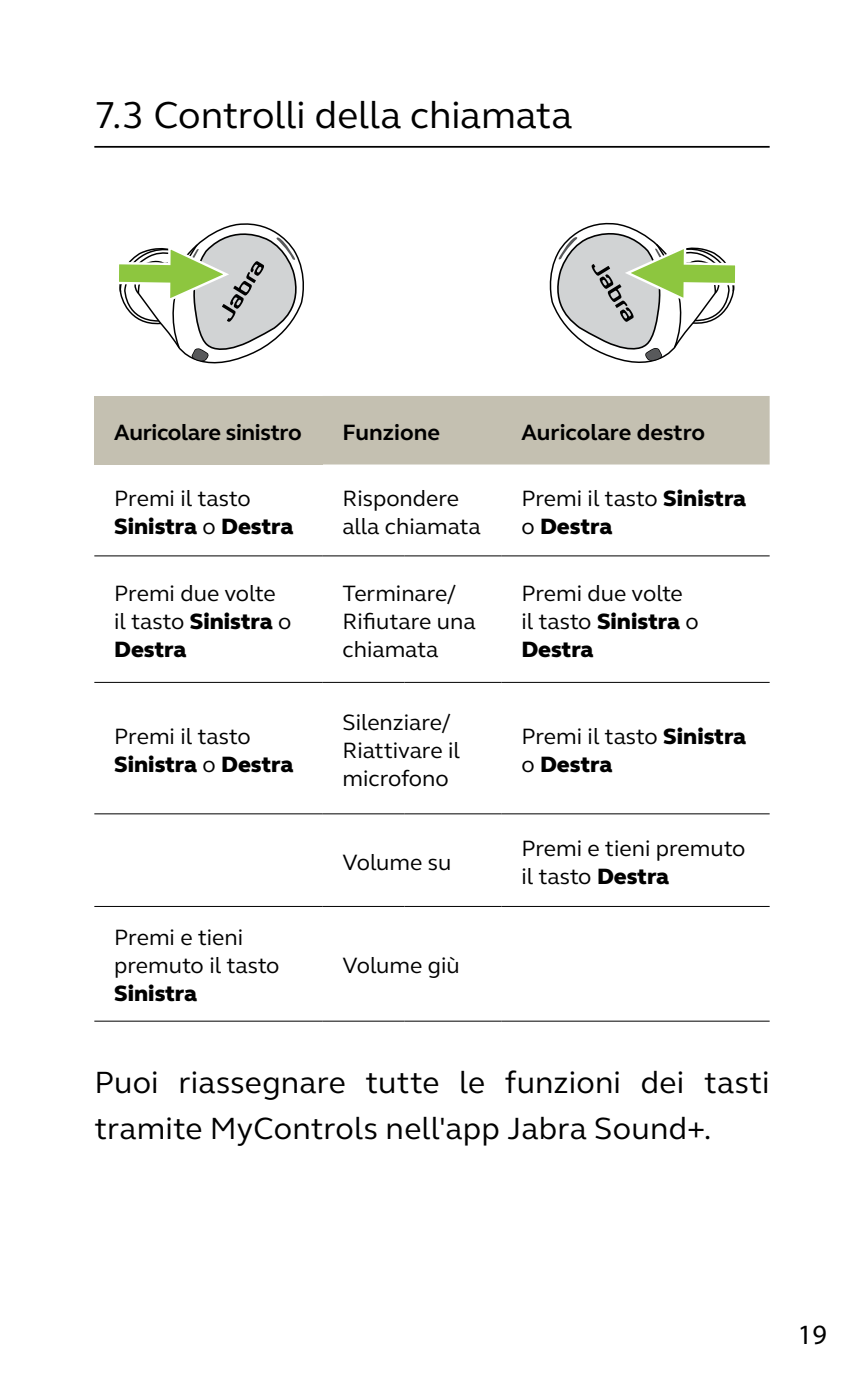
<style>
.page{position:relative;width:864px;height:1389px;background:#fff}
.page>*{position:absolute;margin:0;border:0;box-sizing:border-box;transform-origin:0 0}
.t1{font:38.5px "GN Elliot";letter-spacing:-.005em;color:#000}
.t2{font:31.5px/45.5px "GN Elliot";letter-spacing:.005em;color:#000}
.t3{font:28px "Myriad Pro";color:#000}
.t4{font:22.75px/28px "GN Elliot";color:#000}
.t5{font:800 22.75px/28px "GN Elliot";color:#000}
.t6{font:700 22.75px "GN Elliot";letter-spacing:-.01em;color:#000}
.s1{font-weight:400}
.s2{font-weight:800}
</style>
<div class="page">
<hr style="left:94px;top:146px;width:675px;height:2px;background:#000">
<div style="left:94px;top:396px;width:228px;height:69px;background:#c4c0b1"></div>
<div style="left:322px;top:396px;width:447px;height:69px;background:#c4c0b1"></div>
<hr style="left:94px;top:555px;width:228px;height:1px;background:#000">
<hr style="left:322px;top:555px;width:82px;height:1px;background:#000">
<hr style="left:404px;top:555px;width:97px;height:1px;background:#000">
<hr style="left:501px;top:555px;width:268px;height:1px;background:#000">
<hr style="left:94px;top:682px;width:228px;height:1px;background:#000">
<hr style="left:322px;top:682px;width:82px;height:1px;background:#000">
<hr style="left:404px;top:682px;width:97px;height:1px;background:#000">
<hr style="left:501px;top:682px;width:268px;height:1px;background:#000">
<hr style="left:94px;top:813px;width:228px;height:1px;background:#000">
<hr style="left:322px;top:813px;width:82px;height:1px;background:#000">
<hr style="left:404px;top:813px;width:97px;height:1px;background:#000">
<hr style="left:501px;top:813px;width:268px;height:1px;background:#000">
<hr style="left:94px;top:906px;width:228px;height:1px;background:#000">
<hr style="left:322px;top:906px;width:82px;height:1px;background:#000">
<hr style="left:404px;top:906px;width:97px;height:1px;background:#000">
<hr style="left:501px;top:906px;width:268px;height:1px;background:#000">
<hr style="left:94px;top:1021px;width:228px;height:1px;background:#000">
<hr style="left:322px;top:1021px;width:82px;height:1px;background:#000">
<hr style="left:404px;top:1021px;width:97px;height:1px;background:#000">
<hr style="left:501px;top:1021px;width:268px;height:1px;background:#000">
<svg style="left:119px;top:223px;width:185px;height:141px"></svg>
<svg style="left:549px;top:222px;width:187px;height:141px"></svg>
<h1 class="t1" style="left:94px;top:89px;width:479px">7.3 Controlli della chiamata</h1>
<p class="t6" style="left:114px;top:417px;width:189px">Auricolare sinistro</p>
<p class="t6" style="left:342px;top:417px;width:99px">Funzione</p>
<p class="t6" style="left:521px;top:417px;width:185px">Auricolare destro</p>
<p class="t5" style="left:114px;top:484px;width:180px"><span class="s1">Premi il tasto<br></span>Sinistra <span class="s1">o</span> Destra</p>
<p class="t4" style="left:342px;top:483px;width:139px">Rispondere alla chiamata</p>
<p class="t5" style="left:521px;top:484px;width:226px"><span class="s1">Premi il tasto</span> Sinistra <span class="s1">o</span> Destra</p>
<p class="t4" style="left:114px;top:578px;width:179px">Premi due volte il tasto <span class="s2">Sinistra</span> o<br><span class="s2">Destra</span></p>
<p class="t4" style="left:342px;top:578px;width:134px">Terminare/<br>Rifiutare una chiamata</p>
<p class="t4" style="left:521px;top:578px;width:179px">Premi due volte il tasto <span class="s2">Sinistra</span> o<br><span class="s2">Destra</span></p>
<p class="t5" style="left:114px;top:722px;width:180px"><span class="s1">Premi il tasto<br></span>Sinistra <span class="s1">o</span> Destra</p>
<p class="t4" style="left:114px;top:923px;width:167px">Premi e tieni premuto il tasto</p>
<p class="t5" style="left:114px;top:980px;width:84px">Sinistra</p>
<p class="t4" style="left:342px;top:707px;width:119px">Silenziare/<br>Riattivare il microfono</p>
<p class="t4" style="left:342px;top:847px;width:110px">Volume su</p>
<p class="t4" style="left:342px;top:951px;width:119px">Volume giù</p>
<p class="t5" style="left:521px;top:722px;width:226px"><span class="s1">Premi il tasto</span> Sinistra <span class="s1">o</span> Destra</p>
<p class="t4" style="left:521px;top:833px;width:225px">Premi e tieni premuto il tasto <span class="s2">Destra</span></p>
<h2 class="t2" style="left:94px;top:1059px;width:676px">Puoi riassegnare tutte le funzioni dei tasti tramite MyControls nell'app Jabra Sound+.</h2>
<p class="t3" style="left:797px;top:1317px;width:30px">19</p>
</div>
